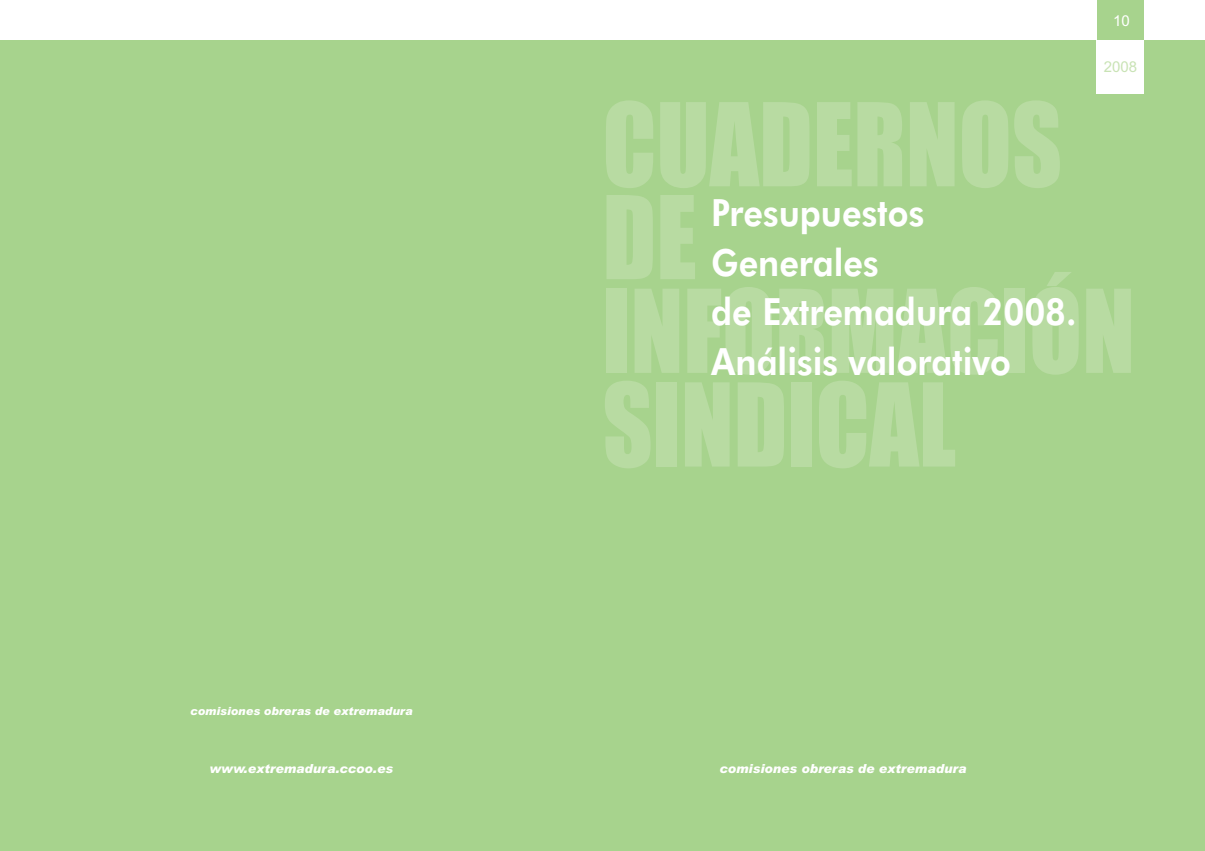
<style>
.page{position:relative;width:1205px;height:851px;background:#fff}
.page>*{position:absolute;margin:0;border:0;box-sizing:border-box;transform-origin:0 0}
.t1{font:106.38px/93.4px "Impact";color:#b8dba2;scale:.92 1}
.t2{font:800 37.5px/49.5px "Futura BT";color:#fff;scale:.91 1}
.t3{font:15px "Arial";color:#c9e3b5}
.t4{font:15px "Arial";color:#fff}
.t5{font:italic 900 12.5px "Arial";color:#fff}
.t6{font:italic 900 11.25px "Arial";color:#fff}
</style>
<div class="page">
<div style="left:0;top:40px;width:1205px;height:810px;background:#a7d38d"></div>
<div style="left:1096px;top:0;width:47px;height:40px;background:#a7d38d"></div>
<div style="left:1096px;top:40px;width:48px;height:54px;background:#fff"></div>
<p class="t4" style="left:1113px;top:15px;width:18px">10</p>
<p class="t6" style="left:190px;top:706px;width:224px">comisiones obreras de extremadura</p>
<p class="t3" style="left:1104px;top:61px;width:35px">2008</p>
<h1 class="t1" style="left:602px;top:103px;width:580px">CUADERNOS<br>DE<br>INFORMACIÓN<br>SINDICAL</h1>
<p class="t2" style="left:711px;top:192px;width:403px">Presupuestos<br>Generales<br>de Extremadura 2008.<br>Análisis valorativo</p>
<p class="t5" style="left:209px;top:763px;width:185px">www.extremadura.ccoo.es</p>
<p class="t5" style="left:719px;top:763px;width:249px">comisiones obreras de extremadura</p>
</div>
